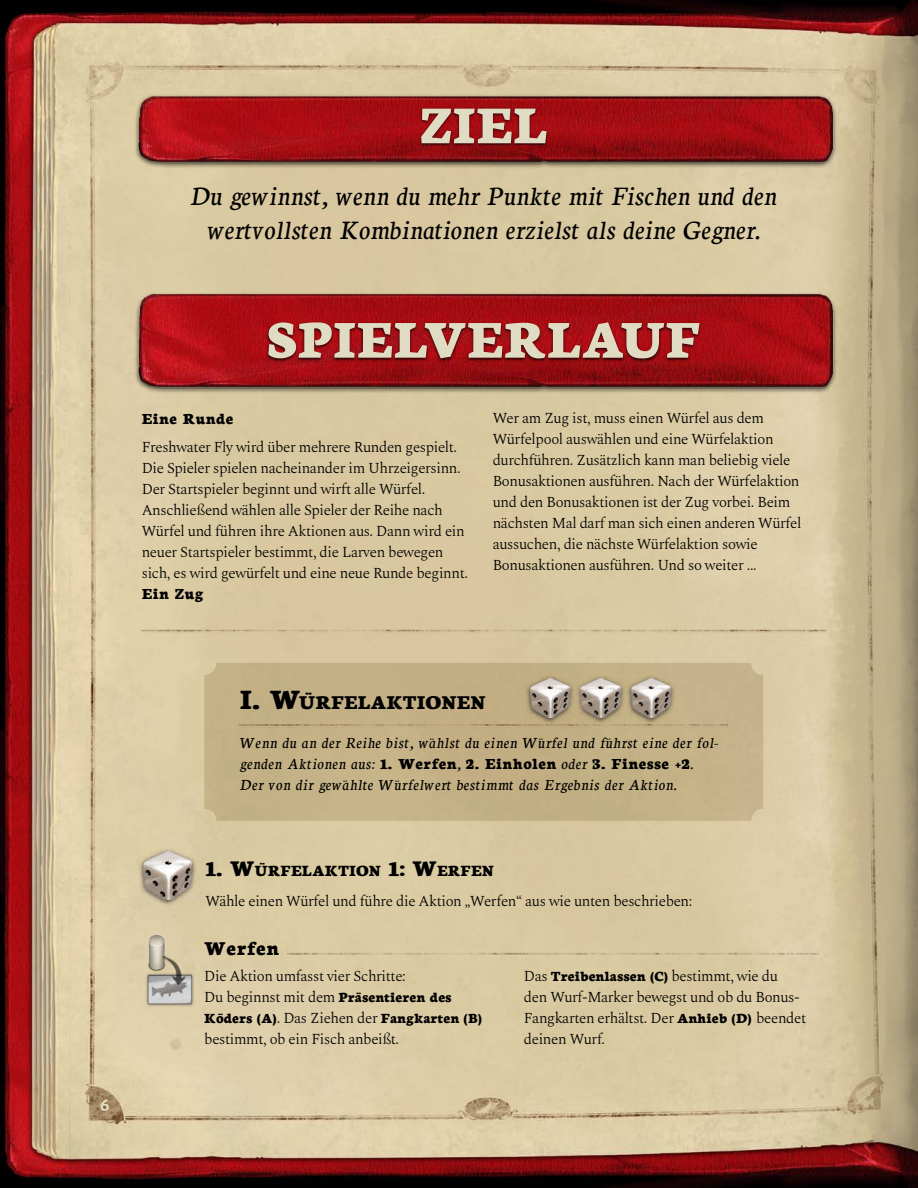
<style>
.page{position:relative;width:918px;height:1188px;background:#fff}
.page>*{position:absolute;margin:0;border:0;box-sizing:border-box;transform-origin:0 0}
.t1{font:800 57px "Neuton";color:#e0dcc4}
.t2{font:italic 28.5px/34.2px "Neuton";color:#000;text-align:center}
.t3{font:800 21px "Neuton";color:#000}
.t4{font:800 21px "Neuton";letter-spacing:.025em;color:#000}
.t5{font:700 19.5px "Alegreya Sans";color:#e0dcc4}
.t6{font:800 16.8px "Neuton";color:#000}
.t7{font:italic 16.5px/21px "Neuton";letter-spacing:.025em;color:#000}
.t8{font:800 16.5px "Neuton";letter-spacing:.025em;color:#000}
.t9{font:300 15px/21px "Spectral";letter-spacing:-.025em;color:#000}
.t10{font:800 15px "Neuton";color:#000}
.s1{font-size:30px}
.s2{font-weight:800;font-style:normal}
.s3{font-size:24px}
.s4{font-family:"Adobe Garamond Pro";font-weight:400}
.s5{font-family:"Neuton";font-weight:800}
.s6{font-family:"Spectral";font-weight:300}
</style>
<div class="page">
<img style="left:0;top:0;width:918px;height:1188px">
<div style="left:204px;top:663px;width:559px;height:158px;background:#c4b286;border-radius:12px"></div>
<img style="left:240px;top:724px;width:488px;height:4px">
<img style="left:142px;top:616px;width:684px;height:30px">
<img style="left:288px;top:948px;width:531px;height:10px">
<div style="left:525px;top:675px;width:49px;height:49px;background:#000;opacity:.75"></div>
<img style="left:530px;top:679px;width:39px;height:39px">
<div style="left:576px;top:675px;width:49px;height:49px;background:#000;opacity:.75"></div>
<img style="left:581px;top:679px;width:39px;height:39px">
<div style="left:627px;top:675px;width:49px;height:49px;background:#000;opacity:.75"></div>
<img style="left:631px;top:679px;width:40px;height:39px">
<div style="left:138px;top:848px;width:59px;height:58px;background:#000;opacity:.75"></div>
<img style="left:143px;top:851px;width:49px;height:49px">
<img style="left:132px;top:932px;width:75px;height:75px">
<img style="left:112px;top:286px;width:743px;height:108px">
<img style="left:112px;top:90px;width:743px;height:79px">
<div style="left:418px;top:107px;width:132px;height:40px;background:#000;opacity:.75"></div>
<div style="left:266px;top:321px;width:436px;height:42px;background:#000;opacity:.75"></div>
<h1 class="t1" style="left:420px;top:94px;width:129px">ZIEL</h1>
<h2 class="t2" style="left:190px;top:179px;width:588px">Du gewinnst, wenn du mehr Punkte mit Fischen und den wertvollsten Kombinationen erzielst als deine Gegner.</h2>
<h1 class="t1" style="left:267px;top:308px;width:435px">SPIELVERLAUF</h1>
<p class="t8" style="left:142px;top:409px;width:93px">Eine Runde</p>
<p class="t9" style="left:142px;top:436px;width:328px">Freshwater Fly wird über mehrere Runden gespielt.<br>Die Spieler spielen nacheinander im Uhrzeigersinn.<br>Der Startspieler beginnt und wirft alle Würfel.<br>Anschließend wählen alle Spieler der Reihe nach Würfel und führen ihre Aktionen aus. Dann wird ein neuer Startspieler bestimmt, die Larven bewegen sich, es wird gewürfelt und eine neue Runde beginnt.</p>
<p class="t8" style="left:142px;top:585px;width:63px">Ein Zug</p>
<p class="t9" style="left:493px;top:406px;width:310px">Wer am Zug ist, muss einen Würfel aus dem Würfelpool auswählen und eine Würfelaktion durchführen. Zusätzlich kann man beliebig viele Bonusaktionen ausführen. Nach der Würfelaktion und den Bonusaktionen ist der Zug vorbei. Beim nächsten Mal darf man sich einen anderen Würfel aussuchen, die nächste Würfelaktion sowie Bonusaktionen ausführen. Und so weiter ...</p>
<h3 class="t5" style="left:100px;top:1091px;width:11px">6</h3>
<h3 class="t3" style="left:240px;top:691px;width:247px"><span class="s1">I. W</span>ÜRFELAKTIONEN</h3>
<p class="t7" style="left:240px;top:733px;width:480px">Wenn du an der Reihe bist, wählst du einen Würfel und führst eine der fol&shy;genden Aktionen aus: <span class="s2">1. Werfen</span>, <span class="s2">2. Einholen</span> oder <span class="s2">3. Finesse +2</span>.<br>Der von dir gewählte Würfelwert bestimmt das Ergebnis der Aktion.</p>
<p class="t6" style="left:206px;top:862px;width:290px"><span class="s3">1. W</span>ÜRFELAKTION <span class="s3">1: W</span>ERFEN</p>
<p class="t9" style="left:206px;top:889px;width:488px">Wähle einen Würfel und führe die Aktion <span class="s4">„</span>Werfen<span class="s4">“</span> aus wie unten beschrieben:</p>
<h3 class="t4" style="left:204px;top:937px;width:76px">Werfen</h3>
<p class="t9" style="left:204px;top:965px;width:249px">Die Aktion umfasst vier Schritte:<br>Du beginnst mit dem <span class="s5">Präsentieren des</span></p>
<p class="t10" style="left:204px;top:1010px;width:279px">Köders (A)<span class="s6">. Das Ziehen der</span> Fangkarten (B)</p>
<p class="t9" style="left:204px;top:1028px;width:196px">bestimmt, ob ein Fisch anbeißt.</p>
<p class="t9" style="left:524px;top:965px;width:284px">Das <span class="s5">Treibenlassen (C)</span> bestimmt, wie du<br>den Wurf-Marker bewegst und ob du Bonus-Fangkarten erhältst. Der <span class="s5">Anhieb (D)</span> beendet deinen Wurf.</p>
</div>
